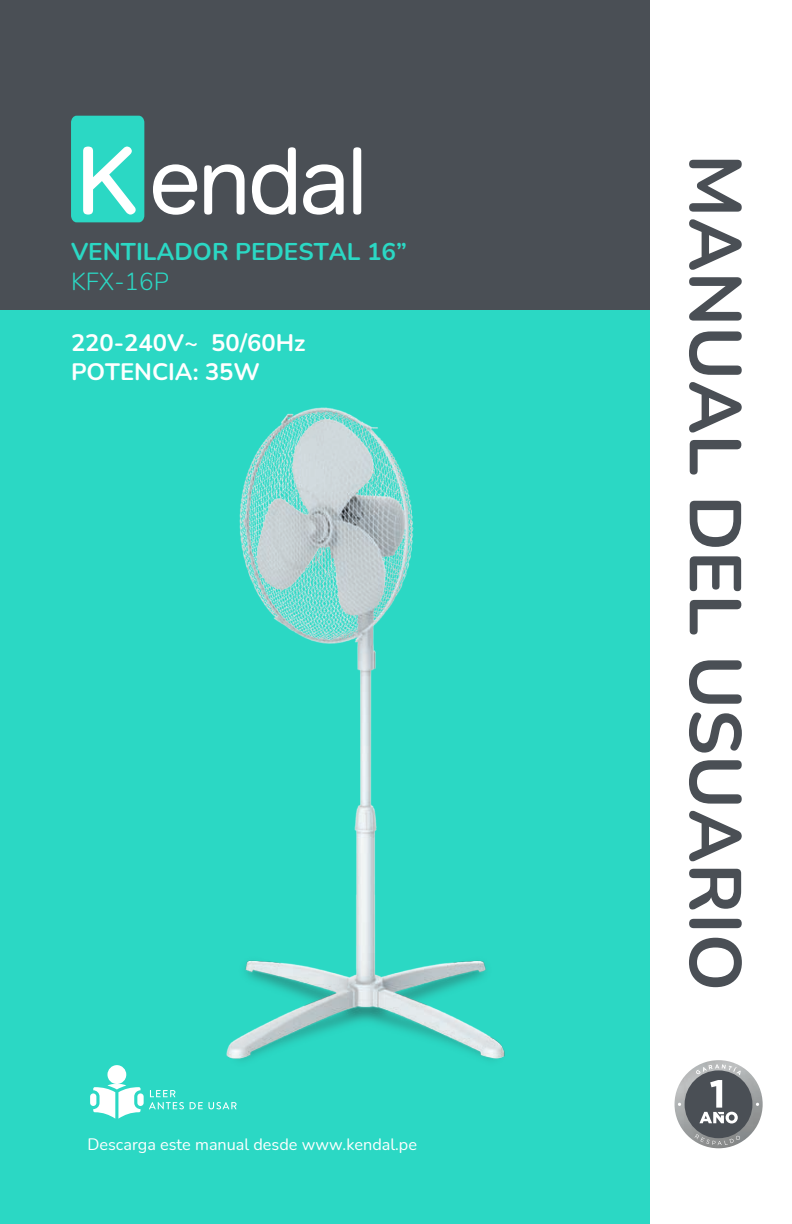
<style>
.page{position:relative;width:792px;height:1224px;background:#fff}
.page>*{position:absolute;margin:0;border:0;box-sizing:border-box;transform-origin:0 0}
.t1{font:700 73px "Nunito";color:#4a4f55}
.t2{font:700 24.2px "Nunito";color:#2bd8c4}
.t3{font:300 24.2px "Nunito";color:#2bd8c4}
.t4{font:700 23.8px/28.6px "Nunito";color:#fff}
.t5{font:16.2px "Nunito";color:#fff}
</style>
<div class="page">
<div style="left:0;top:0;width:650px;height:1224px;background:#2bd8c4"></div>
<div style="left:0;top:0;width:650px;height:309px;background:#4a4f55"></div>
<div style="left:107px;top:1065px;width:19px;height:19px;background:#fff;border-radius:50%"></div>
<div style="left:137px;top:1093px;width:7px;height:13px;background:#fff;border-radius:3px"></div>
<div style="left:90px;top:1093px;width:6px;height:13px;background:#fff;border-radius:3px"></div>
<svg style="left:93px;top:1084px;width:48px;height:35px"></svg>
<svg style="left:149px;top:1108px;width:35px;height:1px"></svg>
<svg style="left:190px;top:1108px;width:47px;height:1px"></svg>
<img style="left:675px;top:1060px;width:88px;height:88px;border-radius:44px">
<div style="left:685px;top:1070px;width:67px;height:68px;background:#4a4f55;border-radius:50%"></div>
<svg style="left:695px;top:1134px;width:45px;height:11px"></svg>
<svg style="left:696px;top:1064px;width:45px;height:60px"></svg>
<svg style="left:153px;top:164px;width:44px;height:51px"></svg>
<svg style="left:204px;top:164px;width:41px;height:51px"></svg>
<svg style="left:252px;top:147px;width:44px;height:68px"></svg>
<svg style="left:303px;top:164px;width:41px;height:51px"></svg>
<svg style="left:353px;top:147px;width:8px;height:68px"></svg>
<svg style="left:71px;top:116px;width:73px;height:106px"></svg>
<img style="left:149px;top:407px;width:356px;height:701px">
<p class="t2" style="left:71px;top:234px;width:337px">VENTILADOR PEDESTAL 16”</p>
<p class="t3" style="left:71px;top:265px;width:99px">KFX-16P</p>
<p class="t4" style="left:71px;top:328px;width:236px">220-240V~ 50/60Hz<br>POTENCIA: 35W</p>
<p class="t5" style="left:87px;top:1133px;width:331px">Descarga este manual desde www.kendal.pe</p>
<p class="t1" style="left:767px;top:154px;width:839px;rotate:90deg">MANUAL DEL USUARIO</p>
</div>
